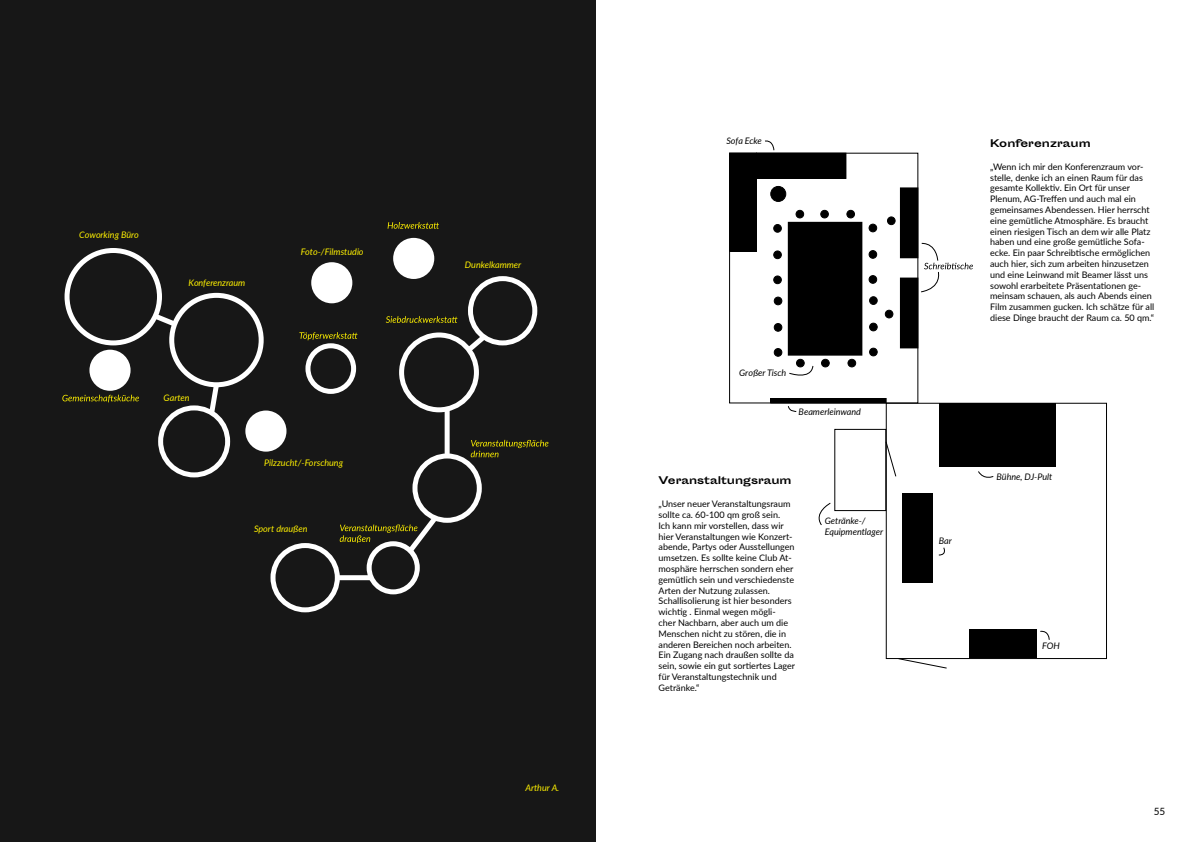
<style>
.page{position:relative;width:1191px;height:842px;background:#fff}
.page>*{position:absolute;margin:0;border:0;box-sizing:border-box;transform-origin:0 0}
.t1{font:700 10px "Sporting Grotesque";color:#000}
.t2{font:10px "Lato";color:#000}
.t3{font:9px/10.8px "Lato";color:#000}
.t4{font:italic 9px "Lato";color:#fff101}
.t5{font:italic 9px/10.8px "Lato";color:#000}
</style>
<div class="page">
<div style="left:0;top:0;width:595px;height:842px;background:#171717"></div>
<div style="left:169px;top:293px;width:95px;height:94px;border:5px solid #fff;border-radius:50%"></div>
<div style="left:65px;top:248px;width:97px;height:97px;border:5px solid #fff;border-radius:50%"></div>
<div style="left:468px;top:276px;width:69px;height:69px;border:5px solid #fff;border-radius:50%"></div>
<svg style="left:492px;top:440px;width:56px;height:17px"></svg>
<div style="left:367px;top:541px;width:53px;height:53px;border:5px solid #fff;border-radius:50%"></div>
<div style="left:270px;top:543px;width:70px;height:69px;border:5px solid #fff;border-radius:50%"></div>
<div style="left:393px;top:238px;width:41px;height:41px;background:#fff;border-radius:50%"></div>
<svg style="left:387px;top:222px;width:52px;height:7px"></svg>
<svg style="left:62px;top:395px;width:77px;height:7px"></svg>
<div style="left:89px;top:350px;width:42px;height:41px;background:#fff;border-radius:50%"></div>
<div style="left:311px;top:262px;width:41px;height:41px;background:#fff;border-radius:50%"></div>
<svg style="left:149px;top:310px;width:343px;height:273px"></svg>
<div style="left:729px;top:153px;width:27px;height:98px;background:#000"></div>
<div style="left:729px;top:153px;width:28px;height:99px;border:1px solid #000"></div>
<div style="left:756px;top:153px;width:90px;height:25px;background:#000"></div>
<div style="left:756px;top:153px;width:90px;height:26px;border:1px solid #000"></div>
<svg style="left:764px;top:140px;width:343px;height:519px"></svg>
<div style="left:939px;top:403px;width:117px;height:64px;background:#000"></div>
<div style="left:834px;top:429px;width:52px;height:82px;border:1px solid #000"></div>
<div style="left:969px;top:629px;width:67px;height:29px;background:#000"></div>
<svg style="left:897px;top:657px;width:50px;height:12px"></svg>
<svg style="left:813px;top:440px;width:237px;height:201px"></svg>
<p class="t4" style="left:79px;top:229px;width:61px">Coworking Büro</p>
<p class="t4" style="left:188px;top:276px;width:58px">Konferenzraum</p>
<p class="t4" style="left:301px;top:245px;width:64px">Foto-/Filmstudio</p>
<p class="t4" style="left:164px;top:391px;width:28px">Garten</p>
<p class="t4" style="left:264px;top:456px;width:80px">Pilzzucht/-Forschung</p>
<p class="t4" style="left:254px;top:523px;width:55px">Sport draußen</p>
<p class="t4" style="left:465px;top:259px;width:58px">Dunkelkammer</p>
<p class="t4" style="left:525px;top:781px;width:36px">Arthur A.</p>
<p class="t5" style="left:726px;top:135px;width:37px">Sofa Ecke</p>
<p class="t5" style="left:739px;top:367px;width:49px">Großer Tisch</p>
<p class="t5" style="left:798px;top:406px;width:64px">Beamerleinwand</p>
<p class="t1" style="left:658px;top:475px;width:134px">Veranstaltungsraum</p>
<p class="t3" style="left:658px;top:498px;width:138px">„Unser neuer Veranstaltungsraum sollte ca. 60-100 qm groß sein.<br>Ich kann mir vorstellen, dass wir hier Veranstaltungen wie Konzert&shy;abende, Partys oder Ausstellungen umsetzen. Es sollte keine Club At&shy;mosphäre herrschen sondern eher gemütlich sein und verschiedenste<br>Arten der Nutzung zulassen.<br>Schallisolierung ist hier besonders wichtig . Einmal wegen mögli&shy;cher Nachbarn, aber auch um die<br>Menschen nicht zu stören, die in anderen Bereichen noch arbeiten.<br>Ein Zugang nach draußen sollte da sein, sowie ein gut sortiertes Lager für Veranstaltungstechnik und<br>Getränke.“</p>
<p class="t5" style="left:824px;top:515px;width:60px">Getränke-/<br>Equipmentlager</p>
<p class="t1" style="left:990px;top:137px;width:102px">Konferenzraum</p>
<p class="t3" style="left:990px;top:161px;width:166px">„Wenn ich mir den Konferenzraum vor&shy;stelle, denke ich an einen Raum für das gesamte Kollektiv. Ein Ort für unser Plenum, AG-Treffen und auch mal ein gemeinsames Abendessen. Hier herrscht eine gemütliche Atmosphäre. Es braucht einen riesigen Tisch an dem wir alle Platz haben und eine große gemütliche Sofa&shy;ecke. Ein paar Schreibtische ermöglichen auch hier, sich zum arbeiten hinzusetzen und eine Leinwand mit Beamer lässt uns sowohl erarbeitete Präsentationen ge&shy;meinsam schauen, als auch Abends einen Film zusammen gucken. Ich schätze für all diese Dinge braucht der Raum ca. 50 qm.“</p>
<p class="t5" style="left:938px;top:535px;width:15px">Bar</p>
<p class="t5" style="left:996px;top:471px;width:57px">Bühne, DJ-Pult</p>
<p class="t5" style="left:1042px;top:640px;width:19px">FOH</p>
<p class="t2" style="left:1153px;top:805px;width:13px">55</p>
</div>
